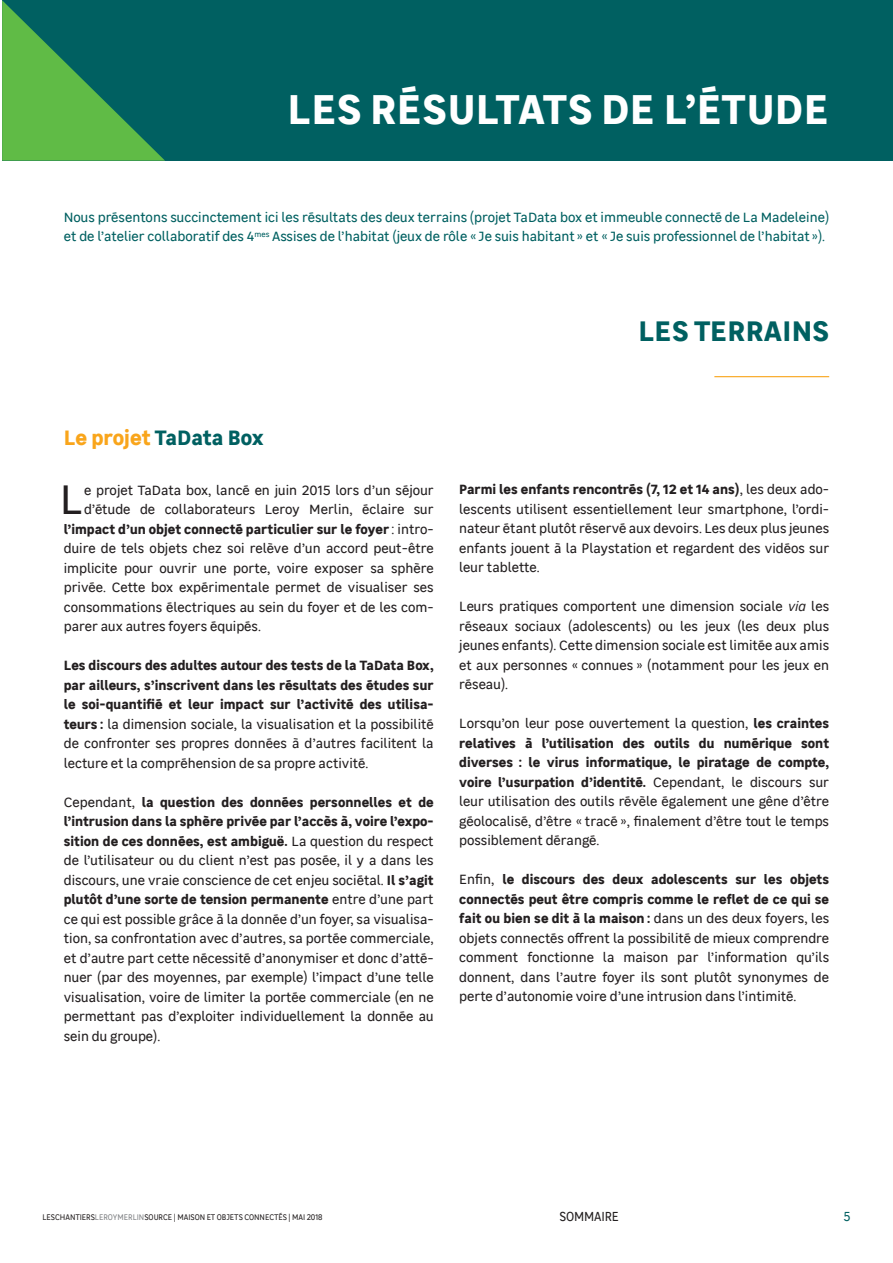
<style>
.page{position:relative;width:893px;height:1263px;background:#fff}
.page>*{position:absolute;margin:0;border:0;box-sizing:border-box;transform-origin:0 0}
.t1{font:700 42px "Leroy Merlin Sans";letter-spacing:.005em;color:#fff}
.t2{font:41.55px "Leroy Merlin Sans";color:#231f20}
.t3{font:700 28.5px "Leroy Merlin Sans";letter-spacing:.01em;color:#006061}
.t4{font:700 21px "Leroy Merlin Sans";letter-spacing:-.01em;color:#006061}
.t5{font:13.5px/19.5px "Leroy Merlin Sans";color:#231f20;text-align:justify}
.t6{font:700 13.5px/19.5px "Leroy Merlin Sans";color:#231f20;text-align:justify}
.t7{font:13.5px/19.5px "Leroy Merlin Sans";color:#006061}
.t8{font:13.2px "Leroy Merlin Sans";letter-spacing:-.01em;color:#231f20;scale:.91 1}
.t9{font:13.2px "Leroy Merlin Sans";color:#006061;scale:.91 1}
.t10{font:8.25px "Leroy Merlin Sans";letter-spacing:-.005em;color:#231f20;scale:.91 1}
.s1{color:#f9a51b}
.s2{font-weight:400}
.s3{font-weight:700}
.s4{font-style:italic}
.s5{color:#808285}
</style>
<div class="page">
<div style="left:2px;top:0;width:891px;height:161px;background:#006061"></div>
<svg style="left:2px;top:0;width:163px;height:161px"></svg>
<hr style="left:714px;top:376px;width:115px;height:1px;background:#f9a51b">
<h1 class="t1" style="left:287px;top:76px;width:543px">LES RÉSULTATS DE L’ÉTUDE</h1>
<p class="t7" style="left:64px;top:206px;width:767px">Nous présentons succinctement ici les résultats des deux terrains (projet TaData box et immeuble connecté de La Madeleine) et de l’atelier collaboratif des 4<sup>mes</sup> Assises de l’habitat (jeux de rôle « Je suis habitant » et « Je suis professionnel de l’habitat »).</p>
<h3 class="t3" style="left:638px;top:309px;width:192px">LES TERRAINS</h3>
<h3 class="t4" style="left:64px;top:421px;width:201px"><span class="s1">Le projet</span> TaData Box</h3>
<h2 class="t2" style="left:60px;top:470px;width:26px">L</h2>
<p class="t5" style="left:84px;top:479px;width:351px">e projet TaData box, lancé en juin 2015 lors d’un séjour</p>
<p class="t5" style="left:84px;top:499px;width:351px">d’étude de collaborateurs Leroy Merlin, éclaire sur</p>
<p class="t6" style="left:64px;top:518px;width:371px">l’impact d’un objet connecté particulier sur le foyer <span class="s2">: intro-</span></p>
<p class="t5" style="left:64px;top:538px;width:371px">duire de tels objets chez soi relève d’un accord peut-être</p>
<p class="t5" style="left:64px;top:557px;width:371px">implicite pour ouvrir une porte, voire exposer sa sphère</p>
<p class="t5" style="left:64px;top:577px;width:371px">privée. Cette box expérimentale permet de visualiser ses</p>
<p class="t5" style="left:64px;top:596px;width:371px">consommations électriques au sein du foyer et de les com-</p>
<p class="t5" style="left:64px;top:616px;width:199px">parer aux autres foyers équipés.</p>
<p class="t6" style="left:64px;top:655px;width:371px">Les discours des adultes autour des tests de la TaData Box, par ailleurs, s’inscrivent dans les résultats des études sur le soi-quantifié et leur impact sur l’activité des utilisa&shy;teurs : <span class="s2">la dimension sociale, la visualisation et la possibilité de confronter ses propres données à d’autres facilitent la lecture et la compréhension de sa propre activité.</span></p>
<p class="t5" style="left:64px;top:791px;width:371px">Cependant, <span class="s3">la question des données personnelles et de l’intrusion dans la sphère privée par l’accès à, voire l’expo&shy;sition de ces données, est ambiguë.</span> La question du respect de l’utilisateur ou du client n’est pas posée, il y a dans les discours, une vraie conscience de cet enjeu sociétal. <span class="s3">Il s’agit plutôt d’une sorte de tension permanente</span> entre d’une part ce qui est possible grâce à la donnée d’un foyer, sa visualisa&shy;tion, sa confrontation avec d’autres, sa portée commerciale, et d’autre part cette nécessité d’anonymiser et donc d’atté&shy;nuer (par des moyennes, par exemple) l’impact d’une telle visualisation, voire de limiter la portée commerciale (en ne permettant pas d’exploiter individuellement la donnée au sein du groupe).</p>
<p class="t5" style="left:459px;top:479px;width:371px"><span class="s3">Parmi les enfants rencontrés (7, 12 et 14 ans)</span>, les deux ado&shy;lescents utilisent essentiellement leur smartphone, l’ordi&shy;nateur étant plutôt réservé aux devoirs. Les deux plus jeunes enfants jouent à la Playstation et regardent des vidéos sur leur tablette.</p>
<p class="t5" style="left:459px;top:596px;width:371px">Leurs pratiques comportent une dimension sociale <span class="s4">via</span> les réseaux sociaux (adolescents) ou les jeux (les deux plus jeunes enfants). Cette dimension sociale est limitée aux amis et aux personnes « connues » (notamment pour les jeux en réseau).</p>
<p class="t5" style="left:459px;top:713px;width:371px">Lorsqu’on leur pose ouvertement la question, <span class="s3">les craintes relatives à l’utilisation des outils du numérique sont diverses : le virus informatique, le piratage de compte, voire l’usurpation d’identité.</span> Cependant, le discours sur leur utilisation des outils révèle également une gêne d’être géolocalisé, d’être « tracé », finalement d’être tout le temps possiblement dérangé.</p>
<p class="t5" style="left:459px;top:869px;width:371px">Enfin, <span class="s3">le discours des deux adolescents sur les objets connectés peut être compris comme le reflet de ce qui se fait ou bien se dit à la maison :</span> dans un des deux foyers, les objets connectés offrent la possibilité de mieux comprendre comment fonctionne la maison par l’information qu’ils donnent, dans l’autre foyer ils sont plutôt synonymes de perte d’autonomie voire d’une intrusion dans l’intimité.</p>
<p class="t10" style="left:42px;top:1211px;width:309px">LESCHANTIERS<span class="s5">LEROYMERLIN</span>SOURCE | MAISON ET OBJETS CONNECTÉS | MAI 2018</p>
<p class="t8" style="left:559px;top:1206px;width:67px">SOMMAIRE</p>
<p class="t9" style="left:843px;top:1206px;width:9px">5</p>
</div>
